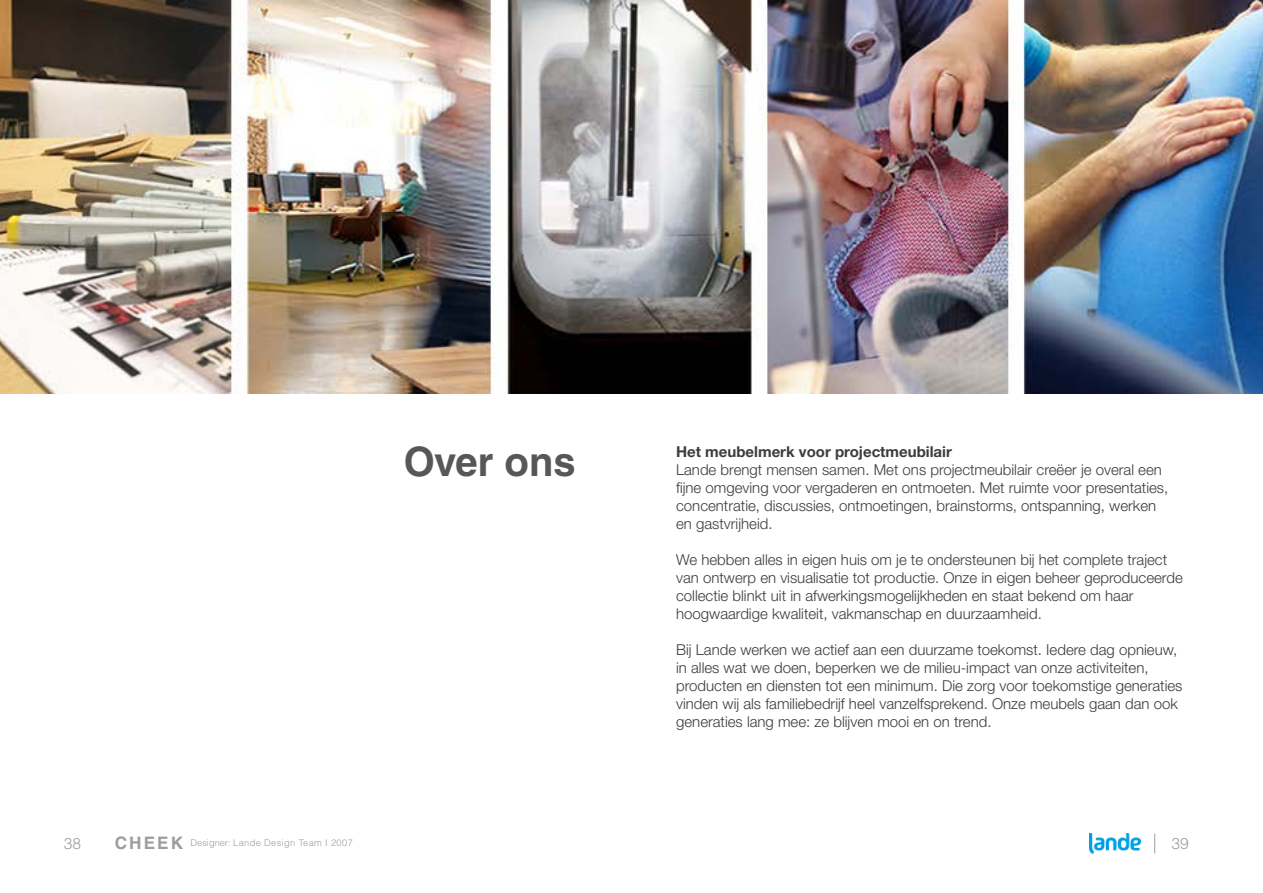
<style>
.page{position:relative;width:1263px;height:893px;background:#fff}
.page>*{position:absolute;margin:0;border:0;box-sizing:border-box;transform-origin:0 0}
.t1{font:700 40.5px "Helvetica LT Std";color:#575756}
.t2{font:300 15.6px "Helvetica LT Std";color:#9d9d9c}
.t3{font:300 15px/18px "Helvetica Neue LT Std";color:#3c3c3b}
.t4{font:700 15px "Helvetica Neue LT Std";color:#3c3c3b}
.t5{font:300 9.3px "Helvetica LT Std";letter-spacing:.04em;color:#9d9d9c}
.s1{font-weight:700;font-size:17.25px}
</style>
<div class="page">
<img style="left:1089px;top:833px;width:51px;height:20px">
<svg style="left:1154px;top:833px;width:1px;height:20px"></svg>
<img style="left:0;top:0;width:1263px;height:393px">
<h1 class="t1" style="left:404px;top:437px;width:173px">Over ons</h1>
<p class="t4" style="left:676px;top:443px;width:277px">Het meubelmerk voor projectmeubilair</p>
<p class="t3" style="left:676px;top:461px;width:494px">Lande brengt mensen samen. Met ons projectmeubilair creëer je overal een fijne omgeving voor vergaderen en ontmoeten. Met ruimte voor presentaties, concentratie, discussies, ontmoetingen, brainstorms, ontspanning, werken en gastvrijheid.</p>
<p class="t3" style="left:676px;top:551px;width:508px">We hebben alles in eigen huis om je te ondersteunen bij het complete traject van ontwerp en visualisatie tot productie. Onze in eigen beheer geproduceerde collectie blinkt uit in afwerkingsmogelijkheden en staat bekend om haar hoogwaardige kwaliteit, vakmanschap en duurzaamheid.</p>
<p class="t3" style="left:676px;top:641px;width:508px">Bij Lande werken we actief aan een duurzame toekomst. Iedere dag opnieuw, in alles wat we doen, beperken we de milieu-impact van onze activiteiten, producten en diensten tot een minimum. Die zorg voor toekomstige generaties vinden wij als familiebedrijf heel vanzelfsprekend. Onze meubels gaan dan ook generaties lang mee: ze blijven mooi en on trend.</p>
<p class="t2" style="left:64px;top:834px;width:19px">38</p>
<p class="t5" style="left:115px;top:837px;width:239px"><span class="s1">CHEEK</span> Designer: Lande Design Team I 2007</p>
<p class="t2" style="left:1171px;top:834px;width:19px">39</p>
</div>
